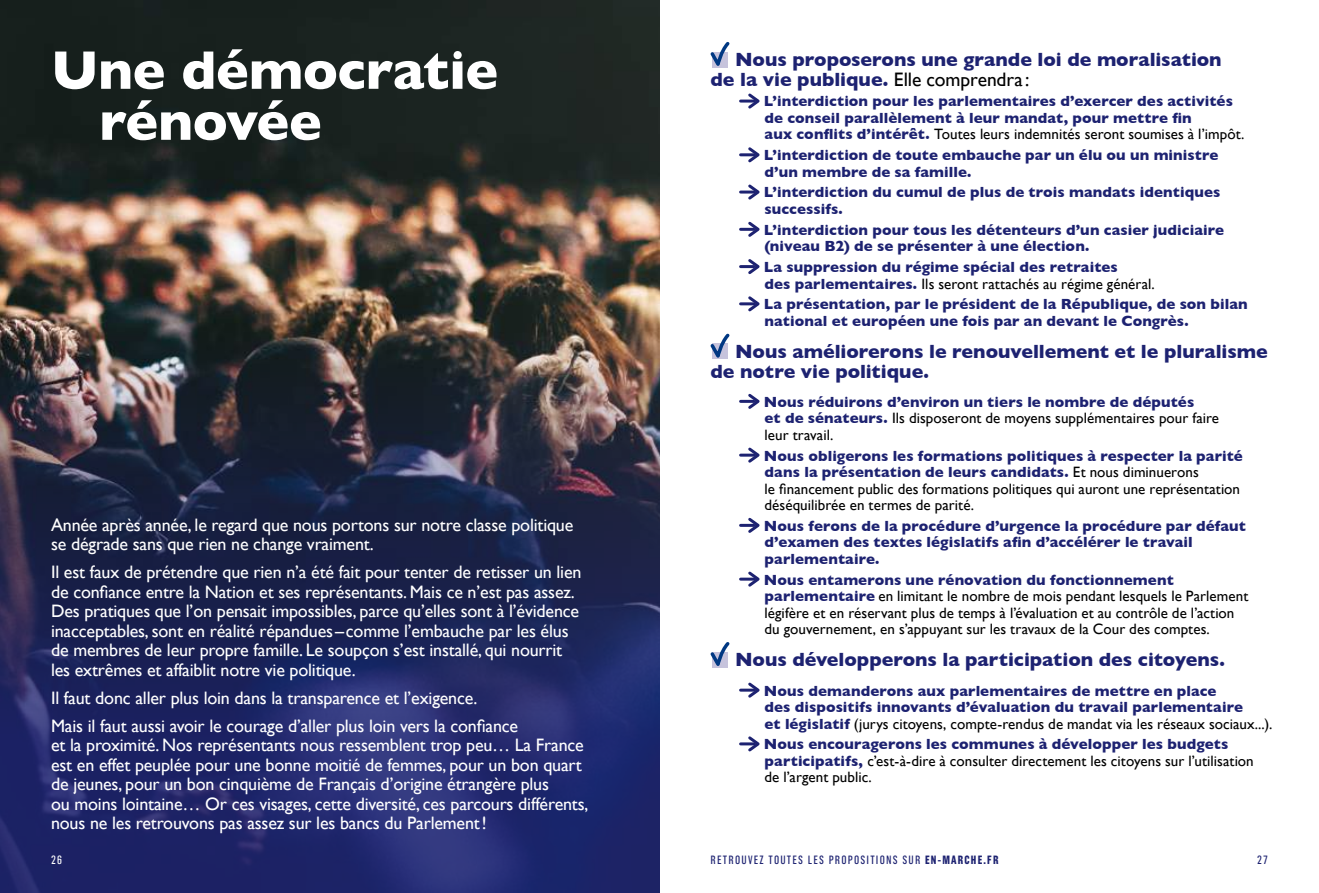
<style>
.page{position:relative;width:1319px;height:893px;background:#fff}
.page>*{position:absolute;margin:0;border:0;box-sizing:border-box;transform-origin:0 0}
.t1{font:700 55.05px/51px "Gill Sans";letter-spacing:-.01em;color:#fff}
.t2{font:700 19.5px/19.5px "Gill Sans";color:#1d2271}
.t3{font:18px/19.5px "Gill Sans";letter-spacing:-.01em;color:#fff}
.t4{font:700 15px/16.5px "Gill Sans";letter-spacing:.005em;color:#1d2271}
.t5{font:15px/16.5px "Gill Sans";letter-spacing:.005em;color:#000}
.t6{font:12px "Grotzec Head Condensed";letter-spacing:.1em;color:#1d2271}
.t7{font:12px "Grotzec Head Condensed";color:#fff}
.s1{font-weight:400;color:#000}
.s2{font-weight:700;color:#1d2271}
.s3{font-weight:700}
</style>
<div class="page">
<img style="left:0;top:0;width:659px;height:276px">
<img style="left:0;top:276px;width:659px;height:617px">
<svg style="left:710px;top:42px;width:20px;height:26px"></svg>
<svg style="left:740px;top:93px;width:20px;height:16px"></svg>
<svg style="left:740px;top:147px;width:20px;height:16px"></svg>
<svg style="left:740px;top:184px;width:20px;height:16px"></svg>
<svg style="left:740px;top:221px;width:20px;height:16px"></svg>
<svg style="left:740px;top:259px;width:20px;height:15px"></svg>
<svg style="left:740px;top:296px;width:20px;height:16px"></svg>
<svg style="left:710px;top:333px;width:20px;height:26px"></svg>
<svg style="left:740px;top:393px;width:20px;height:16px"></svg>
<svg style="left:740px;top:447px;width:20px;height:16px"></svg>
<svg style="left:740px;top:517px;width:20px;height:16px"></svg>
<svg style="left:740px;top:571px;width:20px;height:16px"></svg>
<svg style="left:710px;top:642px;width:20px;height:26px"></svg>
<svg style="left:740px;top:682px;width:20px;height:16px"></svg>
<svg style="left:740px;top:736px;width:20px;height:16px"></svg>
<h1 class="t1" style="left:99px;top:44px;width:400px;text-indent:-48px">Une démocratie rénovée</h1>
<p class="t3" style="left:51px;top:515px;width:524px">Année après année, le regard que nous portons sur notre classe politique se dégrade sans que rien ne change vraiment.</p>
<p class="t3" style="left:51px;top:562px;width:532px">Il est faux de prétendre que rien n’a été fait pour tenter de retisser un lien de confiance entre la Nation et ses représentants. Mais ce n’est pas assez.<br>Des pratiques que l’on pensait impossibles, parce qu’elles sont à l’évidence inacceptables, sont en réalité répandues–comme l’embauche par les élus de membres de leur propre famille. Le soupçon s’est installé, qui nourrit les extrêmes et affaiblit notre vie politique.</p>
<p class="t3" style="left:51px;top:683px;width:468px;line-height:28px">Il faut donc aller plus loin dans la transparence et l’exigence.<br>Mais il faut aussi avoir le courage d’aller plus loin vers la confiance</p>
<p class="t3" style="left:51px;top:735px;width:539px">et la proximité. Nos représentants nous ressemblent trop peu… La France est en effet peuplée pour une bonne moitié de femmes, pour un bon quart de jeunes, pour un bon cinquième de Français d’origine étrangère plus<br>ou moins lointaine… Or ces visages, cette diversité, ces parcours différents, nous ne les retrouvons pas assez sur les bancs du Parlement!</p>
<h2 class="t2" style="left:710px;top:50px;width:512px;text-indent:25px">Nous proposerons une grande loi de moralisation de la vie publique. <span class="s1">Elle comprendra :</span></h2>
<p class="t4" style="left:763px;top:93px;width:482px">L’interdiction pour les parlementaires d’exercer des activités de conseil parallèlement à leur mandat, pour mettre fin<br>aux conflits d’intérêt. <span class="s1">Toutes leurs indemnités seront soumises à l’impôt.</span></p>
<p class="t4" style="left:763px;top:147px;width:456px">L’interdiction de toute embauche par un élu ou un ministre d’un membre de sa famille.</p>
<p class="t4" style="left:763px;top:184px;width:458px">L’interdiction du cumul de plus de trois mandats identiques successifs.</p>
<p class="t4" style="left:763px;top:221px;width:461px">L’interdiction pour tous les détenteurs d’un casier judiciaire (niveau B2) de se présenter à une élection.</p>
<p class="t4" style="left:763px;top:259px;width:392px">La suppression du régime spécial des retraites<br>des parlementaires. <span class="s1">Ils seront rattachés au régime général.</span></p>
<p class="t4" style="left:763px;top:296px;width:485px">La présentation, par le président de la République, de son bilan national et européen une fois par an devant le Congrès.</p>
<h2 class="t2" style="left:710px;top:342px;width:558px;text-indent:25px">Nous améliorerons le renouvellement et le pluralisme de notre vie politique.</h2>
<p class="t4" style="left:763px;top:393px;width:456px">Nous réduirons d’environ un tiers le nombre de députés<br>et de sénateurs. <span class="s1">Ils disposeront de moyens supplémentaires pour faire leur travail.</span></p>
<p class="t5" style="left:763px;top:447px;width:480px"><span class="s2">Nous obligerons les formations politiques à respecter la parité dans la présentation de leurs candidats.</span> Et nous diminuerons<br>le financement public des formations politiques qui auront une représentation déséquilibrée en termes de parité.</p>
<p class="t4" style="left:763px;top:517px;width:483px">Nous ferons de la procédure d’urgence la procédure par défaut d’examen des textes législatifs afin d’accélérer le travail parlementaire.</p>
<p class="t5" style="left:763px;top:571px;width:486px"><span class="s2">Nous entamerons une rénovation du fonctionnement parlementaire</span> en limitant le nombre de mois pendant lesquels le Parlement légifère et en réservant plus de temps à l’évaluation et au contrôle de l’action du gouvernement, en s’appuyant sur les travaux de la Cour des comptes.</p>
<h2 class="t2" style="left:735px;top:650px;width:491px">Nous développerons la participation des citoyens.</h2>
<p class="t4" style="left:763px;top:682px;width:510px">Nous demanderons aux parlementaires de mettre en place<br>des dispositifs innovants d’évaluation du travail parlementaire<br>et législatif <span class="s1">(jurys citoyens, compte-rendus de mandat via les réseaux sociaux...).</span></p>
<p class="t5" style="left:763px;top:736px;width:491px"><span class="s2">Nous encouragerons les communes à développer les budgets participatifs,</span> c’est-à-dire à consulter directement les citoyens sur l’utilisation de l’argent public.</p>
<p class="t7" style="left:51px;top:852px;width:12px">26</p>
<p class="t6" style="left:710px;top:852px;width:289px">RETROUVEZ TOUTES LES PROPOSITIONS SUR <span class="s3">EN-MARCHE.FR</span></p>
<p class="t6" style="left:1256px;top:852px;width:12px">27</p>
</div>
